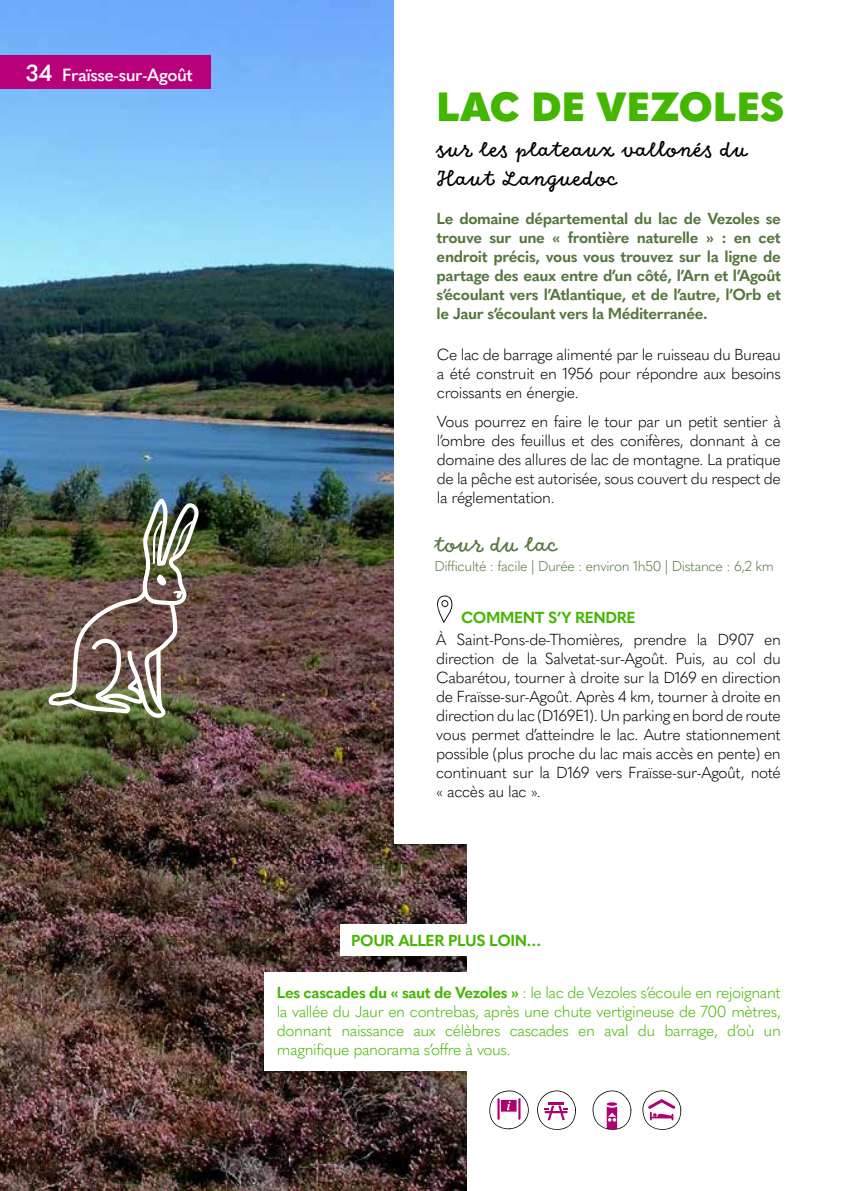
<style>
.page{position:relative;width:844px;height:1191px;background:#fff}
.page>*{position:absolute;margin:0;border:0;box-sizing:border-box;transform-origin:0 0}
.t1{font:900 40.25px "Quasimoda";color:#43b600}
.t2{font:24.5px/29.4px "Goodlife Script";color:#000}
.t3{font:24.5px "Goodlife Script";color:#55763f}
.t4{font:600 22.75px "Quasimoda";color:#fff}
.t5{font:600 17.5px "Quasimoda";letter-spacing:-.025em;color:#fff}
.t6{font:300 15.75px/18.9px "Quasimoda";letter-spacing:-.025em;color:#000;text-align:justify}
.t7{font:700 15.75px/18.9px "Quasimoda";letter-spacing:-.025em;color:#55763f;text-align:justify}
.t8{font:300 15.75px/19.2px "Quasimoda";letter-spacing:-.025em;color:#43b600;text-align:justify}
.t9{font:700 15.75px "Quasimoda";letter-spacing:-.025em;color:#43b600}
.t10{font:300 14px "Quasimoda";letter-spacing:-.025em;color:#55763f}
.s1{font-weight:700}
</style>
<div class="page">
<img style="left:0;top:0;width:466px;height:1191px">
<div style="left:394px;top:0;width:433px;height:843px;background:#fff"></div>
<div style="left:0;top:56px;width:211px;height:33px;background:#b8007a"></div>
<svg style="left:437px;top:595px;width:15px;height:27px"></svg>
<svg style="left:537px;top:1090px;width:38px;height:39px"></svg>
<svg style="left:592px;top:1090px;width:39px;height:39px"></svg>
<svg style="left:642px;top:1090px;width:39px;height:39px"></svg>
<div style="left:340px;top:924px;width:245px;height:32px;background:#fff"></div>
<div style="left:264px;top:972px;width:516px;height:98px;background:#fff"></div>
<svg style="left:489px;top:1090px;width:39px;height:39px"></svg>
<img style="left:48px;top:499px;width:150px;height:219px">
<h3 class="t4" style="left:26px;top:56px;width:28px">34</h3>
<p class="t5" style="left:62px;top:61px;width:132px">Fraïsse-sur-Agoût</p>
<h1 class="t1" style="left:436px;top:75px;width:349px">LAC DE VEZOLES</h1>
<h2 class="t2" style="left:436px;top:136px;width:313px">sur les plateaux vallonés du<br>Haut Languedoc</h2>
<p class="t7" style="left:436px;top:208px;width:346px">Le domaine départemental du lac de Vezoles se trouve sur une « frontière naturelle » : en cet endroit précis, vous vous trouvez sur la ligne de partage des eaux entre d’un côté, l’Arn et l’Agoût s’écoulant vers l’Atlantique, et de l’autre, l’Orb et le Jaur s’écoulant vers la Méditerranée.</p>
<p class="t6" style="left:437px;top:344px;width:345px">Ce lac de barrage alimenté par le ruisseau du Bureau a été construit en 1956 pour répondre aux besoins croissants en énergie.</p>
<p class="t6" style="left:437px;top:411px;width:345px">Vous pourrez en faire le tour par un petit sentier à l’ombre des feuillus et des conifères, donnant à ce domaine des allures de lac de montagne. La pratique de la pêche est autorisée, sous couvert du respect de la réglementation.</p>
<h2 class="t3" style="left:434px;top:531px;width:125px">tour du lac</h2>
<p class="t10" style="left:434px;top:555px;width:341px">Difficulté : facile | Durée : environ 1h50 | Distance : 6,2 km</p>
<p class="t9" style="left:461px;top:605px;width:176px">COMMENT S’Y RENDRE</p>
<p class="t6" style="left:436px;top:629px;width:346px">À Saint-Pons-de-Thomières, prendre la D907 en direction de la Salvetat-sur-Agoût. Puis, au col du Cabarétou, tourner à droite sur la D169 en direction de Fraïsse-sur-Agoût. Après 4 km, tourner à droite en direction du lac (D169E1). Un parking en bord de route vous permet d’atteindre le lac. Autre stationnement possible (plus proche du lac mais accès en pente) en continuant sur la D169 vers Fraïsse-sur-Agoût, noté « accès au lac ».</p>
<p class="t9" style="left:351px;top:928px;width:191px">POUR ALLER PLUS LOIN…</p>
<p class="t8" style="left:277px;top:981px;width:505px"><span class="s1">Les cascades du « saut de Vezoles »</span> : le lac de Vezoles s’écoule en rejoignant la vallée du Jaur en contrebas, après une chute vertigineuse de 700 mètres, donnant naissance aux célèbres cascades en aval du barrage, d’où un magnifique panorama s’offre à vous.</p>
</div>
